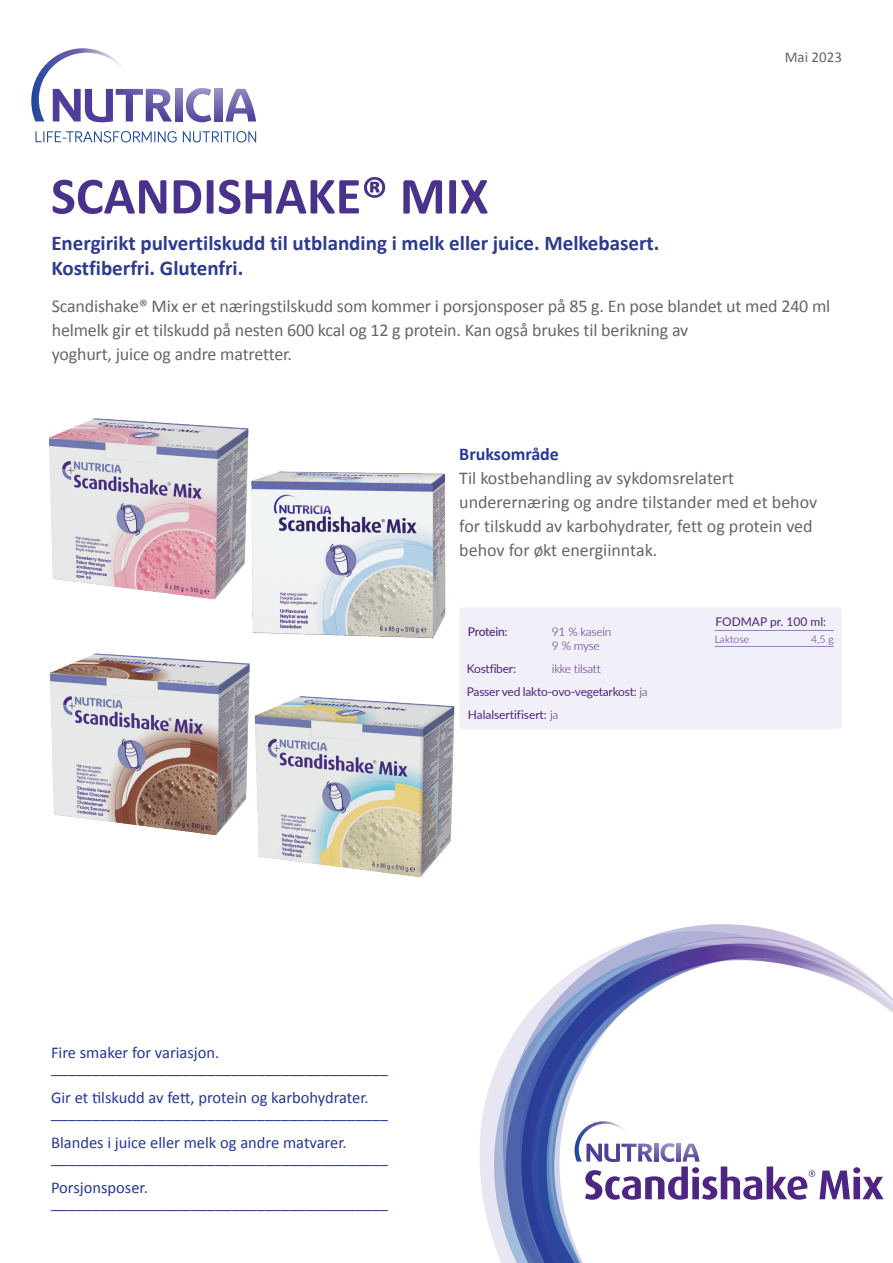
<style>
.page{position:relative;width:893px;height:1263px;background:#fff}
.page>*{position:absolute;margin:0;border:0;box-sizing:border-box;transform-origin:0 0}
.t1{font:700 52.5px "Calibri";color:#49318c}
.t2{font:700 21px/25.5px "Calibri";color:#2c3b8e}
.t3{font:18px/24px "Calibri";letter-spacing:-.01em;color:#636768}
.t4{font:700 18px "Calibri";color:#273895}
.t5{font:16.5px/15px "Calibri";color:#273895}
.t6{font:15px "Calibri";color:#636768}
.t7{font:12px/23px "Lato";letter-spacing:-.02em;color:#4e2582}
.t8{font:300 12px/14.4px "Lato";letter-spacing:-.02em;color:#4e2582}
.t9{font:12px "Lato";color:#4e2582}
.t10{font:500 12px "Lato";letter-spacing:-.025em;color:#4e2582}
.t11{font:300 10.5px "Lato";color:#4e2582}
.s1{font-weight:300}
</style>
<div class="page">
<img style="left:49px;top:418px;width:173px;height:182px">
<img style="left:222px;top:426px;width:224px;height:213px">
<img style="left:49px;top:617px;width:227px;height:219px">
<svg style="left:480px;top:1074px;width:14px;height:168px;fill:#e7e6f2"></svg>
<svg style="left:494px;top:1053px;width:9px;height:210px;background:#d1d4e8"></svg>
<svg style="left:503px;top:924px;width:310px;height:339px"></svg>
<svg style="left:521px;top:943px;width:372px;height:320px"></svg>
<svg style="left:535px;top:962px;width:178px;height:301px"></svg>
<svg style="left:575px;top:1121px;width:309px;height:79px"></svg>
<img style="left:242px;top:660px;width:213px;height:217px">
<svg style="left:215px;top:89px;width:7px;height:32px"></svg>
<svg style="left:226px;top:89px;width:30px;height:32px"></svg>
<svg style="left:186px;top:88px;width:25px;height:34px"></svg>
<svg style="left:175px;top:89px;width:7px;height:32px"></svg>
<svg style="left:36px;top:131px;width:141px;height:11px"></svg>
<svg style="left:183px;top:131px;width:73px;height:11px"></svg>
<svg style="left:31px;top:48px;width:141px;height:74px"></svg>
<div style="left:459px;top:607px;width:383px;height:122px;background:#f1eff7;border-radius:4px"></div>
<hr style="left:715px;top:646px;width:63px;height:1px;background:#9183bd">
<hr style="left:778px;top:646px;width:56px;height:1px;background:#9183bd">
<hr style="left:715px;top:630px;width:63px;height:1px;background:#9183bd">
<hr style="left:778px;top:630px;width:56px;height:1px;background:#9183bd">
<h1 class="t1" style="left:51px;top:159px;width:439px">SCANDISHAKE® MIX</h1>
<p class="t6" style="left:785px;top:47px;width:59px">Mai 2023</p>
<p class="t2" style="left:51px;top:229px;width:610px">Energirikt pulvertilskudd til utblanding i melk eller juice. Melkebasert.<br>Kostfiberfri. Glutenfri.</p>
<p class="t3" style="left:52px;top:294px;width:780px">Scandishake® Mix er et næringstilskudd som kommer i porsjonsposer på 85 g. En pose blandet ut med 240 ml helmelk gir et tilskudd på nesten 600 kcal og 12 g protein. Kan også brukes til berikning av<br>yoghurt, juice og andre matretter.</p>
<p class="t4" style="left:459px;top:441px;width:101px">Bruksområde</p>
<p class="t3" style="left:459px;top:465px;width:360px">Til kostbehandling av sykdomsrelatert underernæring og andre tilstander med et behov for tilskudd av karbohydrater, fett og protein ved behov for økt energiinntak.</p>
<p class="t10" style="left:468px;top:623px;width:41px">Protein:</p>
<p class="t8" style="left:552px;top:624px;width:61px">91 % kasein<br>9 % myse</p>
<p class="t7" style="left:467px;top:657px;width:51px">Kostfiber:</p>
<p class="t7" style="left:467px;top:657px;width:182px;text-indent:85px"><span class="s1">ikke tilsatt<br></span>Passer ved lakto-ovo-vegetarkost: <span class="s1">ja<br></span>Halalsertifisert: <span class="s1">ja</span></p>
<p class="t9" style="left:715px;top:613px;width:112px">FODMAP pr. 100 ml:</p>
<p class="t11" style="left:715px;top:632px;width:36px">Laktose</p>
<p class="t11" style="left:811px;top:632px;width:24px">4,5 g</p>
<p class="t5" style="left:51px;top:1044px;width:338px">Fire smaker for variasjon. _________________________________________</p>
<p class="t5" style="left:51px;top:1089px;width:338px">Gir et tilskudd av fett, protein og karbohydrater. _________________________________________</p>
<p class="t5" style="left:51px;top:1134px;width:338px">Blandes i juice eller melk og andre matvarer. _________________________________________</p>
<p class="t5" style="left:51px;top:1179px;width:338px">Porsjonsposer. _________________________________________</p>
</div>
